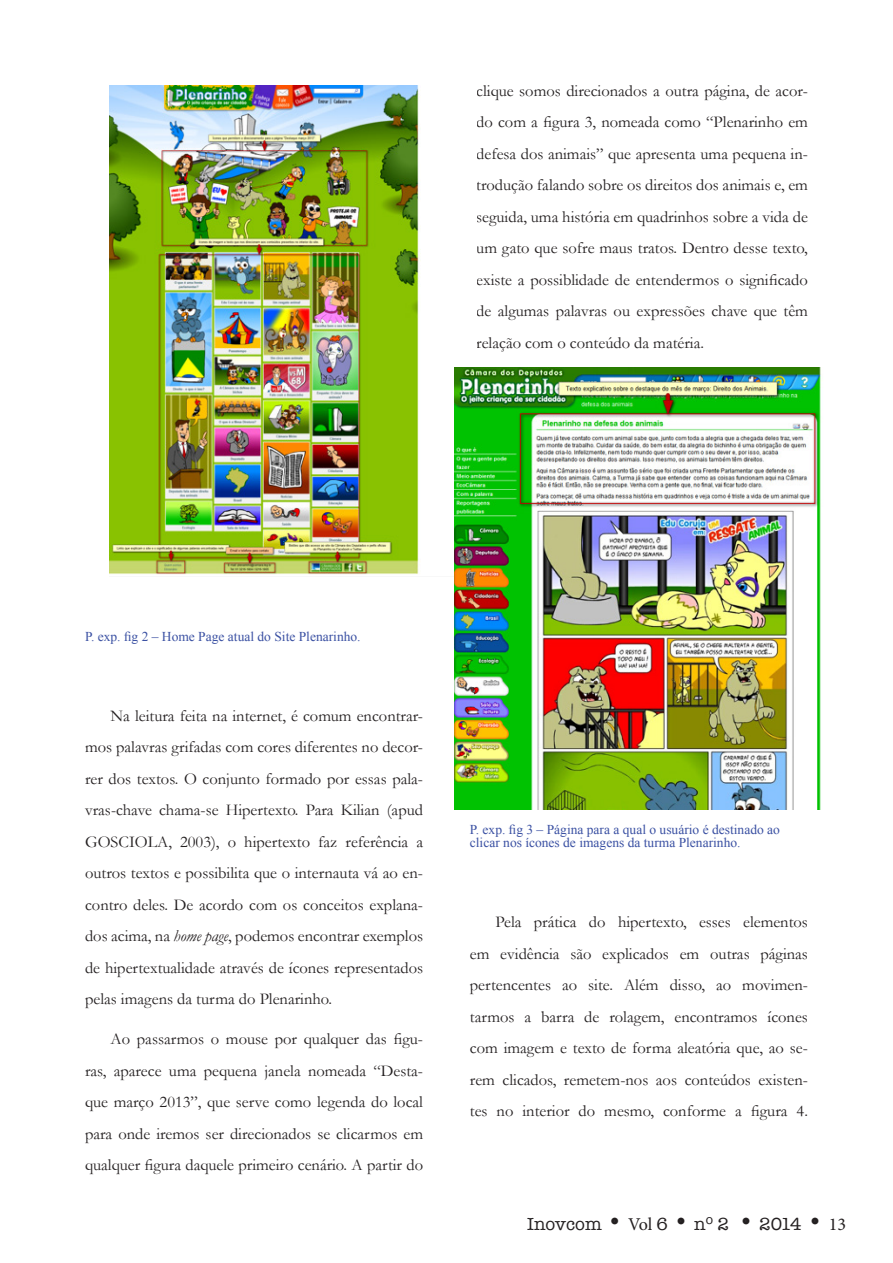
<style>
.page{position:relative;width:893px;height:1263px;background:#fff}
.page>*{position:absolute;margin:0;border:0;box-sizing:border-box;transform-origin:0 0}
.t1{font:18px "American Typewriter";color:#231f20}
.t2{font:18px "Minion Pro";color:#231f20}
.texto{font:16.5px/31.5px "Garamond";color:#231f20;text-align:justify}
.rodape{font:13.5px/13.5px "Times New Roman";color:#3b51a3}
.s1{font-style:italic}
.s2{font-family:"American Typewriter"}
</style>
<div class="page">
<img style="left:109px;top:85px;width:367px;height:490px">
<img style="left:454px;top:368px;width:367px;height:442px">
<p class="texto" style="left:476px;top:75px;width:333px">clique somos direcionados a outra página, de acor&shy;do com a figura 3, nomeada como “Plenarinho em defesa dos animais” que apresenta uma pequena in&shy;trodução falando sobre os direitos dos animais e, em seguida, uma história em quadrinhos sobre a vida de um gato que sofre maus tratos. Dentro desse texto, existe a possiblidade de entendermos o significado de algumas palavras ou expressões chave que têm relação com o conteúdo da matéria.</p>
<p class="rodape" style="left:85px;top:629px;width:277px">P. exp. fig 2 – Home Page atual do Site Plenarinho.</p>
<p class="texto" style="left:85px;top:700px;width:340px;text-indent:26px">Na leitura feita na internet, é comum encontrar&shy;mos palavras grifadas com cores diferentes no decor&shy;rer dos textos. O conjunto formado por essas pala&shy;vras-chave chama-se Hipertexto. Para Kilian (apud GOSCIOLA, 2003), o hipertexto faz referência a outros textos e possibilita que o internauta vá ao en&shy;contro deles. De acordo com os conceitos explana&shy;dos acima, na <span class="s1">home page</span>, podemos encontrar exemplos de hipertextualidade através de ícones representados pelas imagens da turma do Plenarinho.</p>
<p class="texto" style="left:85px;top:1023px;width:340px;text-indent:26px">Ao passarmos o mouse por qualquer das figu&shy;ras, aparece uma pequena janela nomeada “Desta&shy;que março 2013”, que serve como legenda do local para onde iremos ser direcionados se clicarmos em qualquer figura daquele primeiro cenário. A partir do</p>
<p class="rodape" style="left:470px;top:822px;width:312px">P. exp. fig 3 – Página para a qual o usuário é destinado ao clicar nos ícones de imagens da turma Plenarinho.</p>
<p class="texto" style="left:470px;top:906px;width:340px;text-indent:26px">Pela prática do hipertexto, esses elementos em evidência são explicados em outras páginas pertencentes ao site. Além disso, ao movimen&shy;tarmos a barra de rolagem, encontramos ícones com imagem e texto de forma aleatória que, ao se&shy;rem clicados, remetem-nos aos conteúdos existen&shy;tes no interior do mesmo, conforme a figura 4.</p>
<p class="t1" style="left:527px;top:1210px;width:76px">Inovcom</p>
<p class="t2" style="left:628px;top:1212px;width:42px">Vol <span class="s2">6</span></p>
<p class="t1" style="left:694px;top:1210px;width:36px">n<sup>o</sup> 2</p>
<p class="t1" style="left:759px;top:1210px;width:44px">2014</p>
<p class="t2" style="left:829px;top:1212px;width:19px">13</p>
</div>
